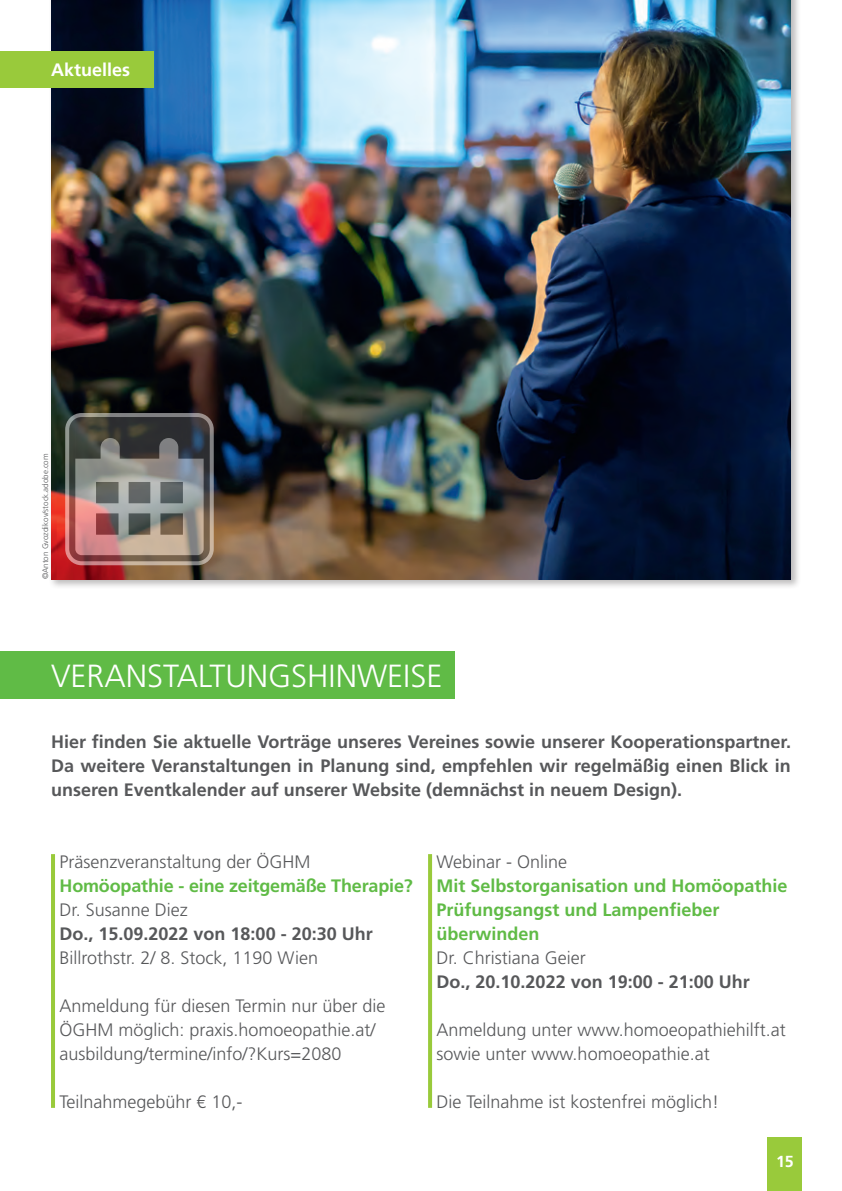
<style>
.page{position:relative;width:842px;height:1191px;background:#fff}
.page>*{position:absolute;margin:0;border:0;box-sizing:border-box;transform-origin:0 0}
.t1{font:300 32px "Frutiger";color:#fff}
.t2{font:300 18px/24px "Frutiger";color:#57585a}
.t3{font:700 18px/24px "Frutiger";color:#57585a;text-align:justify}
.t4{font:700 18px/24px "Frutiger";color:#60bb46}
.t5{font:700 18px "Frutiger";color:#fff}
.t6{font:700 16px "Frutiger";color:#fff}
.t7{font:300 8px "Frutiger";color:#57585a}
</style>
<div class="page">
<div style="left:768px;top:1137px;width:34px;height:54px;background:#99ca3b"></div>
<div style="left:49px;top:0;width:752px;height:589px;background:#231f20;opacity:.3"></div>
<img style="left:51px;top:0;width:740px;height:579px">
<div style="left:0;top:51px;width:153px;height:36px;background:#99ca3b"></div>
<hr style="left:51px;top:854px;width:4px;height:253px;background:#99ca3b">
<svg style="left:428px;top:854px;width:4px;height:253px"></svg>
<img style="left:63px;top:411px;width:153px;height:156px">
<div style="left:0;top:651px;width:454px;height:47px;background:#60bb46"></div>
<p class="t5" style="left:51px;top:59px;width:81px">Aktuelles</p>
<p class="t7" style="left:41px;top:579px;width:127px;rotate:-90deg">©Anton Gvozdikov/stock.adobe.com</p>
<h1 class="t1" style="left:51px;top:658px;width:393px">VERANSTALTUNGSHINWEISE</h1>
<p class="t3" style="left:51px;top:729px;width:741px">Hier finden Sie aktuelle Vorträge unseres Vereines sowie unserer Kooperationspartner.<br>Da weitere Veranstaltungen in Planung sind, empfehlen wir regelmäßig einen Blick in unseren Eventkalender auf unserer Website (demnächst in neuem Design).</p>
<p class="t2" style="left:60px;top:849px;width:253px">Präsenzveranstaltung der ÖGHM</p>
<p class="t4" style="left:60px;top:873px;width:355px">Homöopathie - eine zeitgemäße Therapie?</p>
<p class="t2" style="left:60px;top:897px;width:130px">Dr. Susanne Diez</p>
<p class="t3" style="left:60px;top:921px;width:315px">Do., 15.09.2022 von 18:00 - 20:30 Uhr</p>
<p class="t2" style="left:60px;top:945px;width:260px">Billrothstr. 2/ 8. Stock, 1190 Wien</p>
<p class="t2" style="left:60px;top:993px;width:328px">Anmeldung für diesen Termin nur über die<br>ÖGHM möglich: praxis.homoeopathie.at/ ausbildung/termine/info/?Kurs=2080</p>
<p class="t2" style="left:60px;top:1090px;width:185px">Teilnahmegebühr € 10,-</p>
<p class="t2" style="left:437px;top:849px;width:132px">Webinar - Online</p>
<p class="t4" style="left:437px;top:873px;width:353px">Mit Selbstorganisation und Homöopathie<br>Prüfungsangst und Lampenfieber überwinden</p>
<p class="t2" style="left:437px;top:945px;width:151px">Dr. Christiana Geier</p>
<p class="t3" style="left:437px;top:969px;width:315px">Do., 20.10.2022 von 19:00 - 21:00 Uhr</p>
<p class="t2" style="left:437px;top:1017px;width:351px">Anmeldung unter www.homoeopathiehilft.at sowie unter www.homoeopathie.at</p>
<p class="t2" style="left:437px;top:1090px;width:284px">Die Teilnahme ist kostenfrei möglich!</p>
<p class="t6" style="left:776px;top:1152px;width:19px">15</p>
</div>
